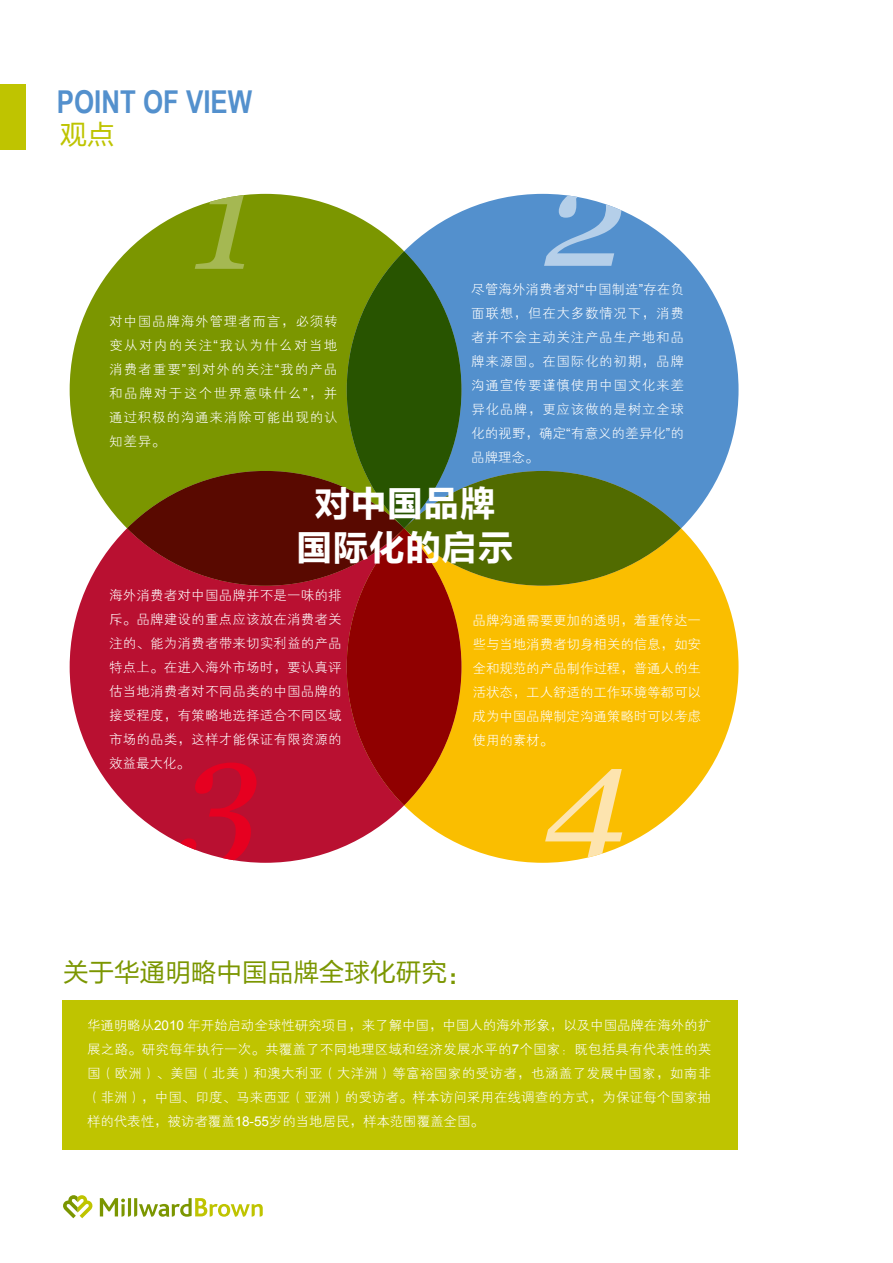
<style>
.page{position:relative;width:893px;height:1263px;background:#fff}
.page>*{position:absolute;margin:0;border:0;box-sizing:border-box;transform-origin:0 0}
.t1{font:36.3px/43.5px "FZLTCHJW GB1 0";color:#fff;text-align:center}
.t2{font:700 31.5px "Arial Narrow";color:#5390cd}
.t3{font:27.3px "FZLTHJW GB1 0";color:#bec400}
.t4{font:25.65px "FZLTHJW GB1 0";color:#7b9600}
.t5{font:13.5px/24px "FZXH1 JW GB1 0";letter-spacing:.015em;color:#fff;text-align:justify}
.s1{font-family:"Arial"}
</style>
<div class="page">
<div style="left:63px;top:1000px;width:675px;height:149px;background:#bfc400"></div>
<svg style="left:70px;top:194px;width:334px;height:334px;background:#8fa526"></svg>
<svg style="left:404px;top:528px;width:334px;height:335px;fill:#fabe00"></svg>
<svg style="left:404px;top:194px;width:334px;height:334px;fill:#5390cd"></svg>
<svg style="left:347px;top:251px;width:114px;height:277px;background:#2d5909"></svg>
<svg style="left:404px;top:471px;width:277px;height:115px;background:#59700b"></svg>
<svg style="left:70px;top:528px;width:334px;height:335px;fill:#b91031"></svg>
<svg style="left:127px;top:471px;width:277px;height:115px;background:#5f1102"></svg>
<svg style="left:347px;top:528px;width:114px;height:277px;background:#960b03"></svg>
<svg style="left:195px;top:195px;width:49px;height:74px;background:#92a92e"></svg>
<svg style="left:544px;top:195px;width:77px;height:71px;background:#7eacd9"></svg>
<svg style="left:545px;top:769px;width:77px;height:88px;background:#fbcb3f"></svg>
<svg style="left:181px;top:762px;width:76px;height:98px;background:#c81635"></svg>
<div style="left:0;top:84px;width:25px;height:66px;background:#bfc400"></div>
<svg style="left:63px;top:1195px;width:30px;height:23px"></svg>
<svg style="left:100px;top:1198px;width:163px;height:19px"></svg>
<h2 class="t2" style="left:57px;top:78px;width:197px">POINT OF VIEW</h2>
<h3 class="t3" style="left:60px;top:120px;width:56px">观点</h3>
<p class="t5" style="left:471px;top:278px;width:214px">尽管海外消费者对<span class="s1">“</span>中国制造<span class="s1">”</span>存在负面联想，但在大多数情况下，消费者并不会主动关注产品生产地和品牌来源国。在国际化的初期，品牌沟通宣传要谨慎使用中国文化来差异化品牌，更应该做的是树立全球化的视野，确定<span class="s1">“</span>有意义的差异化<span class="s1">”</span>的品牌理念。</p>
<p class="t5" style="left:109px;top:309px;width:230px">对中国品牌海外管理者而言，必须转变从对内的关注<span class="s1">“</span>我认为什么对当地消费者重要<span class="s1">”</span>到对外的关注<span class="s1">“</span>我的产品和品牌对于这个世界意味什么<span class="s1">”</span>，并通过积极的沟通来消除可能出现的认知差异。</p>
<h1 class="t1" style="left:296px;top:483px;width:219px">对中国品牌国际化的启示</h1>
<p class="t5" style="left:109px;top:584px;width:234px">海外消费者对中国品牌并不是一味的排斥。品牌建设的重点应该放在消费者关注的、能为消费者带来切实利益的产品特点上。在进入海外市场时，要认真评估当地消费者对不同品类的中国品牌的接受程度，有策略地选择适合不同区域市场的品类，这样才能保证有限资源的效益最大化。</p>
<p class="t5" style="left:473px;top:609px;width:230px">品牌沟通需要更加的透明，着重传达一些与当地消费者切身相关的信息，如安全和规范的产品制作过程，普通人的生活状态，工人舒适的工作环境等都可以成为中国品牌制定沟通策略时可以考虑使用的素材。</p>
<h3 class="t4" style="left:63px;top:958px;width:411px">关于华通明略中国品牌全球化研究：</h3>
<p class="t5" style="left:87px;top:1013px;width:626px">华通明略从<span class="s1">2010</span> 年开始启动全球性研究项目，来了解中国，中国人的海外形象，以及中国品牌在海外的扩展之路。研究每年执行一次。共覆盖了不同地理区域和经济发展水平的<span class="s1">7</span>个国家：既包括具有代表性的英国（欧洲）、美国（北美）和澳大利亚（大洋洲）等富裕国家的受访者，也涵盖了发展中国家，如南非（非洲），中国、印度、马来西亚（亚洲）的受访者。样本访问采用在线调查的方式，为保证每个国家抽样的代表性，被访者覆盖<span class="s1">18-55</span>岁的当地居民，样本范围覆盖全国。</p>
</div>
